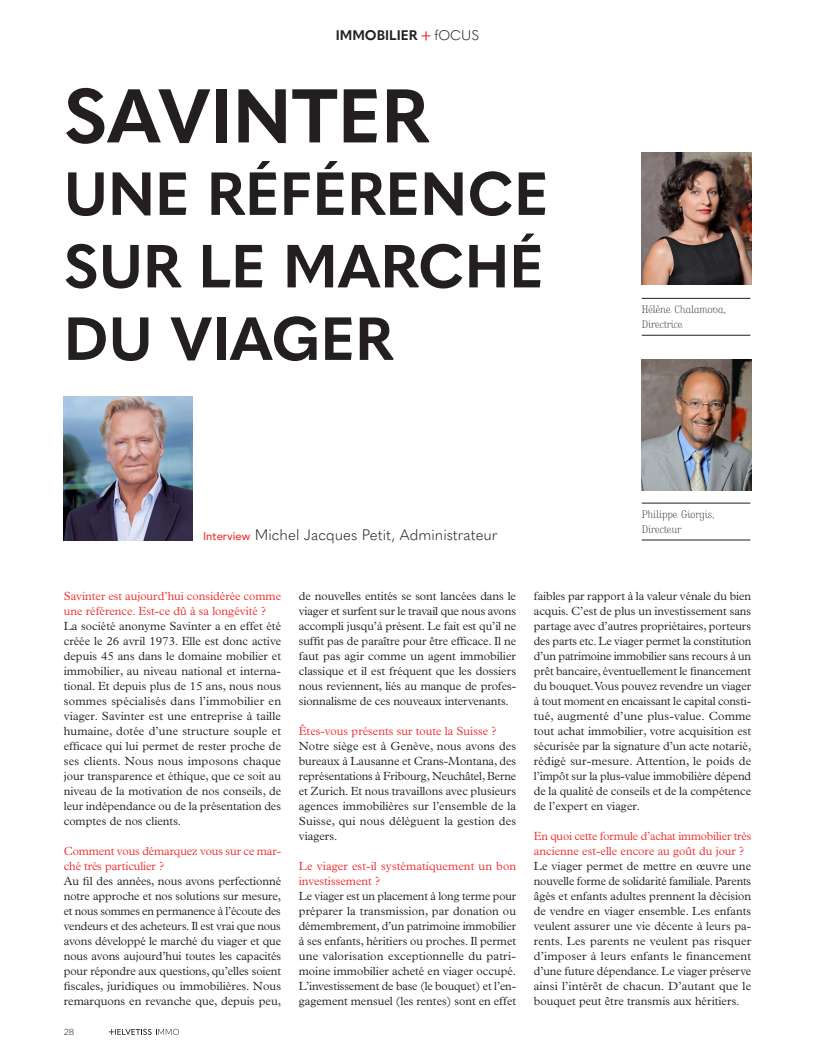
<style>
.page{position:relative;width:815px;height:1063px;background:#fff}
.page>*{position:absolute;margin:0;border:0;box-sizing:border-box;transform-origin:0 0}
.t1{font:700 75px "Quasimoda";color:#231f20}
.t2{font:700 60px "Quasimoda";color:#231f20}
.t3{font:300 15px "Quasimoda";color:#231f20}
.t4{font:700 13.75px "Quasimoda";color:#231f20}
.t5{font:300 11.88px/15px "Plantin";color:#231f20;text-align:justify}
.t6{font:300 11.88px/15px "Plantin";color:#ee2d2e}
.t7{font:11.25px/15px "Kursivschrift Steh Har";color:#231f20}
.t8{font:300 8.75px "Gotham";color:#231f20}
.s1{font-weight:300}
.s2{font-family:"Avenir";font-weight:500;font-size:11.25px;color:#ee2d2e}
</style>
<div class="page">
<img style="left:642px;top:153px;width:109px;height:131px">
<img style="left:642px;top:359px;width:109px;height:132px">
<hr style="left:642px;top:298px;width:108px;height:1px;background:#231f20">
<hr style="left:642px;top:335px;width:108px;height:1px;background:#231f20">
<hr style="left:642px;top:503px;width:108px;height:1px;background:#231f20">
<hr style="left:642px;top:540px;width:108px;height:1px;background:#231f20">
<img style="left:64px;top:397px;width:129px;height:143px">
<svg style="left:109px;top:1029px;width:70px;height:6px"></svg>
<svg style="left:421px;top:31px;width:10px;height:9px"></svg>
<p class="t4" style="left:336px;top:24px;width:145px">IMMOBILIER <span class="s1">fOCUS</span></p>
<p class="t1" style="left:64px;top:58px;width:367px">SAVINTER</p>
<p class="t2" style="left:64px;top:147px;width:486px">UNE RÉFÉRENCE</p>
<p class="t2" style="left:64px;top:220px;width:482px">SUR LE MARCHÉ</p>
<p class="t2" style="left:64px;top:292px;width:331px">DU VIAGER</p>
<p class="t3" style="left:203px;top:523px;width:296px"><span class="s2">Interview</span> Michel Jacques Petit, Administrateur</p>
<p class="t7" style="left:642px;top:302px;width:86px">Hélène Chalamova,<br>Directrice</p>
<p class="t7" style="left:642px;top:507px;width:75px">Philippe Giorgis,<br>Directeur</p>
<p class="t6" style="left:64px;top:589px;width:219px">Savinter est aujourd’hui considérée comme une référence. Est-ce dû à sa longévité ?</p>
<p class="t5" style="left:64px;top:619px;width:219px">La société anonyme Savinter a en effet été créée le 26 avril 1973. Elle est donc active depuis 45 ans dans le domaine mobilier et immobilier, au niveau national et interna&shy;tional. Et depuis plus de 15 ans, nous nous sommes spécialisés dans l’immobilier en viager. Savinter est une entreprise à taille humaine, dotée d’une structure souple et efficace qui lui permet de rester proche de ses clients. Nous nous imposons chaque jour transparence et éthique, que ce soit au niveau de la motivation de nos conseils, de leur indépendance ou de la présentation des comptes de nos clients.</p>
<p class="t6" style="left:64px;top:844px;width:219px">Comment vous démarquez vous sur ce mar&shy;ché très particulier ?</p>
<p class="t5" style="left:64px;top:874px;width:219px">Au fil des années, nous avons perfectionné notre approche et nos solutions sur mesure, et nous sommes en permanence à l’écoute des vendeurs et des acheteurs. Il est vrai que nous avons développé le marché du viager et que nous avons aujourd’hui toutes les capacités pour répondre aux questions, qu’elles soient fiscales, juridiques ou immobilières. Nous remarquons en revanche que, depuis peu,</p>
<p class="t8" style="left:64px;top:1027px;width:12px">28</p>
<p class="t5" style="left:299px;top:589px;width:219px">de nouvelles entités se sont lancées dans le viager et surfent sur le travail que nous avons accompli jusqu’à présent. Le fait est qu’il ne suffit pas de paraître pour être efficace. Il ne faut pas agir comme un agent immobilier classique et il est fréquent que les dossiers nous reviennent, liés au manque de profes&shy;sionnalisme de ces nouveaux intervenants.</p>
<p class="t6" style="left:299px;top:724px;width:199px">Êtes-vous présents sur toute la Suisse ?</p>
<p class="t5" style="left:299px;top:739px;width:219px">Notre siège est à Genève, nous avons des bureaux à Lausanne et Crans-Montana, des représentations à Fribourg, Neuchâtel, Berne et Zurich. Et nous travaillons avec plusieurs agences immobilières sur l’ensemble de la Suisse, qui nous délèguent la gestion des viagers.</p>
<p class="t6" style="left:299px;top:859px;width:219px">Le viager est-il systématiquement un bon investissement ?</p>
<p class="t5" style="left:299px;top:889px;width:219px">Le viager est un placement à long terme pour préparer la transmission, par donation ou démembrement, d’un patrimoine immobilier à ses enfants, héritiers ou proches. Il permet une valorisation exceptionnelle du patri&shy;moine immobilier acheté en viager occupé.</p>
<p class="t5" style="left:299px;top:979px;width:219px">L’investissement de base (le bouquet) et l’en&shy;gagement mensuel (les rentes) sont en effet</p>
<p class="t5" style="left:534px;top:589px;width:219px">faibles par rapport à la valeur vénale du bien acquis. C’est de plus un investissement sans partage avec d’autres propriétaires, porteurs des parts etc. Le viager permet la constitution d’un patrimoine immobilier sans recours à un prêt bancaire, éventuellement le financement du bouquet. Vous pouvez revendre un viager à tout moment en encaissant le capital consti&shy;tué, augmenté d’une plus-value. Comme tout achat immobilier, votre acquisition est sécurisée par la signature d’un acte notarié, rédigé sur-mesure. Attention, le poids de l’impôt sur la plus-value immobilière dépend de la qualité de conseils et de la compétence de l’expert en viager.</p>
<p class="t6" style="left:534px;top:829px;width:219px">En quoi cette formule d’achat immobilier très ancienne est-elle encore au goût du jour ?</p>
<p class="t5" style="left:534px;top:859px;width:219px">Le viager permet de mettre en œuvre une nouvelle forme de solidarité familiale. Parents âgés et enfants adultes prennent la décision de vendre en viager ensemble. Les enfants veulent assurer une vie décente à leurs pa&shy;rents. Les parents ne veulent pas risquer d’imposer à leurs enfants le financement d’une future dépendance. Le viager préserve ainsi l’intérêt de chacun. D’autant que le bouquet peut être transmis aux héritiers.</p>
</div>
